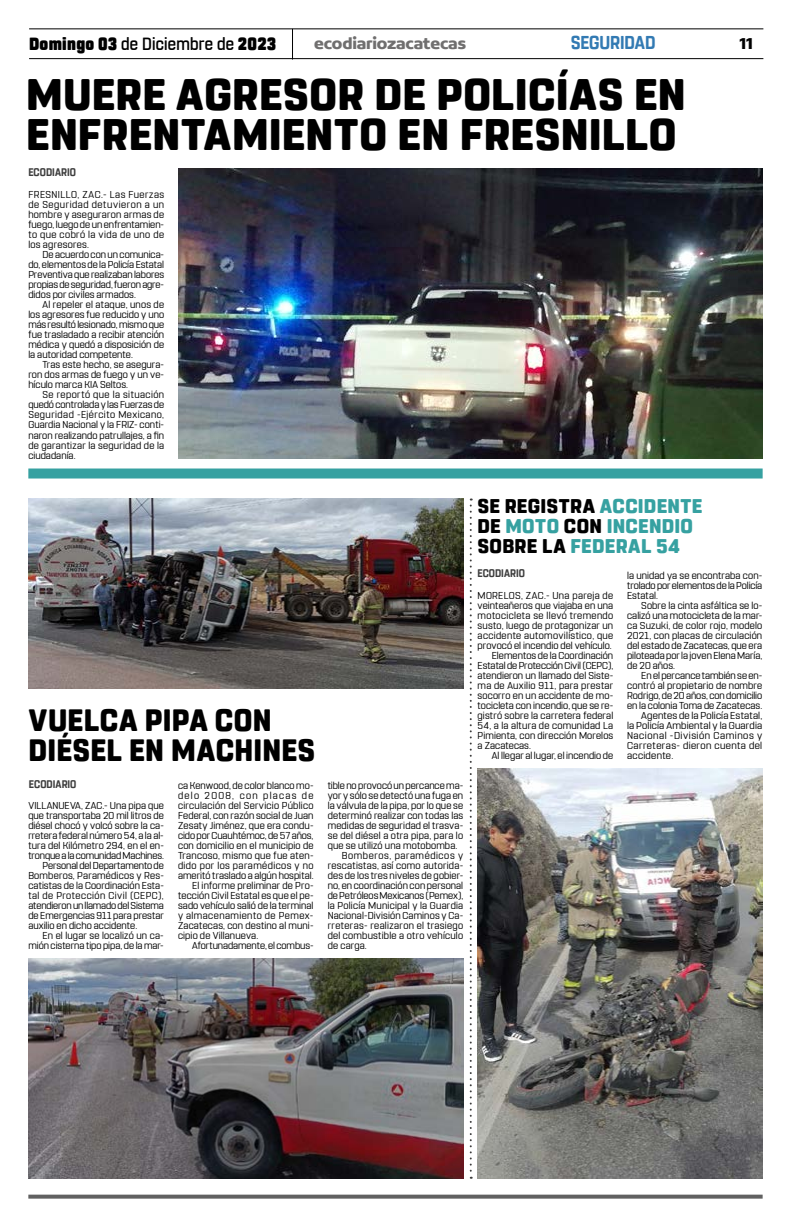
<style>
.page{position:relative;width:791px;height:1225px;background:#fff}
.page>*{position:absolute;margin:0;border:0;box-sizing:border-box;transform-origin:0 0}
.t1{font:800 44px/40px "Rohn Rounded";letter-spacing:.01em;color:#000}
.t2{font:800 30.8px/30px "Rohn Rounded";letter-spacing:.01em;color:#000;scale:.96 1}
.t3{font:800 19.8px/20px "Rohn Rounded";letter-spacing:.02em;color:#36a1a1}
.t4{font:700 18.6px "Rohn Rounded";letter-spacing:-.01em;color:#327ab3;scale:.91 1}
.t5{font:900 17.6px "Rohn Rounded";letter-spacing:.015em;color:#000;scale:.91 1}
.t6{font:700 16.9px "Concord";letter-spacing:-.01em;color:#706f6f}
.t7{font:700 16.9px "Concord";color:#000}
.t8{font:700 11px "Rohn Rounded";letter-spacing:.005em;color:#3d3d3d;scale:.91 1}
.t9{font:10px/10px "Rohn Rounded";letter-spacing:.01em;color:#000;text-align:justify}
.t10{font:10px "Rohn Rounded";letter-spacing:.035em;color:#000}
.t11{font:10px "Rohn Rounded";letter-spacing:-.015em;color:#000}
.t12{font:10px "Rohn Rounded";letter-spacing:.03em;color:#000}
.t13{font:10px "Rohn Rounded";letter-spacing:.045em;color:#000}
.t14{font:10px "Rohn Rounded";letter-spacing:-.01em;color:#000}
.t15{font:10px "Rohn Rounded";letter-spacing:.04em;color:#000}
.t16{font:10px "Rohn Rounded";letter-spacing:.05em;color:#000}
.t17{font:10px "Rohn Rounded";letter-spacing:.06em;color:#000}
.t18{font:10px "Rohn Rounded";letter-spacing:.125em;color:#000}
.s1{font-weight:500}
.s2{color:#000}
</style>
<div class="page">
<svg style="left:28px;top:1194px;width:735px;height:4px;background:#7a7a7a"></svg>
<hr style="left:29px;top:28px;width:734px;height:1px;background:#000">
<hr style="left:29px;top:58px;width:734px;height:1px;background:#000">
<hr style="left:292px;top:29px;width:1px;height:31px;background:#000">
<div style="left:28px;top:468px;width:735px;height:10px;background:#36a1a1"></div>
<svg style="left:470px;top:498px;width:2px;height:680px"></svg>
<img style="left:178px;top:168px;width:585px;height:290px">
<img style="left:28px;top:498px;width:435px;height:190px">
<img style="left:28px;top:958px;width:435px;height:220px">
<img style="left:477px;top:768px;width:285px;height:410px">
<h3 class="t5" style="left:29px;top:33px;width:273px">Domingo 03 <span class="s1">de Diciembre de</span> 2023</h3>
<h3 class="t6" style="left:314px;top:33px;width:153px">ecodiariozacatecas</h3>
<h3 class="t4" style="left:571px;top:32px;width:95px">SEGURIDAD</h3>
<h3 class="t7" style="left:739px;top:33px;width:15px">11</h3>
<h1 class="t1" style="left:26px;top:75px;width:661px">MUERE AGRESOR DE POLICÍAS EN<br>ENFRENTAMIENTO EN FRESNILLO</h1>
<p class="t8" style="left:28px;top:166px;width:54px">ECODIARIO</p>
<p class="t9" style="left:28px;top:190px;width:137px">FRESNILLO, ZAC.- Las Fuerzas de Seguridad detuvieron a un hombre y aseguraron armas de fuego, luego de un enfrentamien&shy;to que cobró la vida de uno de los agresores.</p>
<p class="t9" style="left:28px;top:250px;width:137px;text-indent:14px">De acuerdo con un comunica&shy;do, elementos de la Policía Estatal Preventiva que realizaban labores propias de seguridad, fueron agre&shy;didos por civiles armados.</p>
<p class="t9" style="left:28px;top:300px;width:137px;text-indent:14px">Al repeler el ataque, unos de los agresores fue reducido y uno más resultó lesionado, mismo que fue trasladado a recibir atención médica y quedó a disposición de la autoridad competente.</p>
<p class="t9" style="left:28px;top:360px;width:137px;text-indent:14px">Tras este hecho, se asegura&shy;ron dos armas de fuego y un ve&shy;hículo marca KIA Seltos.</p>
<p class="t9" style="left:28px;top:390px;width:137px;text-indent:14px">Se reportó que la situación quedó controlada y las Fuerzas de Seguridad -Ejército Mexicano, Guardia Nacional y la FRIZ- conti&shy;naron realizando patrullajes, a fin de garantizar la seguridad de la ciudadanía.</p>
<h2 class="t2" style="left:29px;top:705px;width:300px">VUELCA PIPA CON<br>DIÉSEL EN MACHINES</h2>
<p class="t8" style="left:29px;top:778px;width:54px">ECODIARIO</p>
<p class="t9" style="left:178px;top:780px;width:137px">ca Kenwood, de color blanco mo-</p>
<p class="t18" style="left:178px;top:789px;width:137px">delo 2008, con placas de</p>
<p class="t9" style="left:178px;top:800px;width:137px">circulación del Servicio Público</p>
<p class="t9" style="left:178px;top:810px;width:137px">Federal, con razón social de Juan</p>
<p class="t9" style="left:178px;top:820px;width:137px">Zesaty Jiménez, que era condu-</p>
<p class="t9" style="left:178px;top:830px;width:137px">cido por Cuauhtémoc, de 57 años,</p>
<p class="t9" style="left:178px;top:840px;width:137px">con domicilio en el municipio de</p>
<p class="t9" style="left:178px;top:850px;width:137px">Trancoso, mismo que fue aten-</p>
<p class="t13" style="left:178px;top:859px;width:137px">dido por los paramédicos y no</p>
<p class="t9" style="left:178px;top:870px;width:137px">ameritó traslado a algún hospital.</p>
<p class="t9" style="left:192px;top:880px;width:123px">El informe preliminar de Pro-</p>
<p class="t9" style="left:178px;top:890px;width:137px">tección Civil Estatal es que el pe-</p>
<p class="t9" style="left:178px;top:900px;width:137px">sado vehículo salió de la terminal</p>
<p class="t15" style="left:178px;top:909px;width:137px">y almacenamiento de Pemex-</p>
<p class="t9" style="left:178px;top:920px;width:137px">Zacatecas, con destino al muni-</p>
<p class="t9" style="left:178px;top:930px;width:82px">cipio de Villanueva.</p>
<p class="t14" style="left:192px;top:939px;width:123px">Afortunadamente, el combus-</p>
<p class="t9" style="left:28px;top:800px;width:137px">VILLANUEVA, ZAC.- Una pipa que</p>
<p class="t9" style="left:28px;top:810px;width:137px">que transportaba 20 mil litros de</p>
<p class="t9" style="left:28px;top:820px;width:137px">diésel chocó y volcó sobre la ca-</p>
<p class="t9" style="left:28px;top:830px;width:137px">rretera federal número 54, a la al-</p>
<p class="t9" style="left:28px;top:840px;width:137px">tura del Kilómetro 294, en el en-</p>
<p class="t11" style="left:28px;top:849px;width:137px">tronque a la comunidad Machines.</p>
<p class="t14" style="left:43px;top:859px;width:123px">Personal del Departamento de</p>
<p class="t9" style="left:28px;top:870px;width:137px">Bomberos, Paramédicos y Res-</p>
<p class="t9" style="left:28px;top:880px;width:137px">catistas de la Coordinación Esta-</p>
<p class="t13" style="left:28px;top:889px;width:137px">tal de Protección Civil (CEPC),</p>
<p class="t11" style="left:28px;top:899px;width:137px">atendieron un llamado del Sistema</p>
<p class="t9" style="left:28px;top:910px;width:137px">de Emergencias 911 para prestar</p>
<p class="t9" style="left:28px;top:920px;width:110px">auxilio en dicho accidente.</p>
<p class="t9" style="left:43px;top:930px;width:123px">En el lugar se localizó un ca-</p>
<p class="t9" style="left:28px;top:940px;width:137px">mión cisterna tipo pipa, de la mar-</p>
<p class="t9" style="left:328px;top:780px;width:137px">tible no provocó un percance ma-</p>
<p class="t9" style="left:328px;top:790px;width:137px">yor y sólo se detectó una fuga en</p>
<p class="t9" style="left:328px;top:800px;width:137px">la válvula de la pipa, por lo que se</p>
<p class="t9" style="left:328px;top:810px;width:137px">determinó realizar con todas las</p>
<p class="t9" style="left:328px;top:820px;width:137px">medidas de seguridad el trasva-</p>
<p class="t9" style="left:328px;top:830px;width:137px">se del diésel a otra pipa, para lo</p>
<p class="t9" style="left:328px;top:840px;width:131px">que se utilizó una motobomba.</p>
<p class="t17" style="left:342px;top:849px;width:123px">Bomberos, paramédicos y</p>
<p class="t9" style="left:328px;top:860px;width:137px">rescatistas, así como autorida-</p>
<p class="t9" style="left:328px;top:870px;width:137px">des de los tres niveles de gobier-</p>
<p class="t9" style="left:328px;top:880px;width:137px">no, en coordinación con personal</p>
<p class="t9" style="left:328px;top:890px;width:137px">de Petróleos Mexicanos (Pemex),</p>
<p class="t9" style="left:328px;top:900px;width:137px">la Policía Municipal y la Guardia</p>
<p class="t9" style="left:328px;top:910px;width:137px">Nacional-División Caminos y Ca-</p>
<p class="t10" style="left:328px;top:919px;width:137px">rreteras- realizaron el trasiego</p>
<p class="t9" style="left:328px;top:930px;width:137px">del combustible a otro vehículo</p>
<p class="t9" style="left:328px;top:940px;width:41px">de carga.</p>
<h3 class="t3" style="left:477px;top:496px;width:226px"><span class="s2">SE REGISTRA</span> ACCIDENTE<br><span class="s2">DE</span> MOTO <span class="s2">CON</span> INCENDIO<br><span class="s2">SOBRE LA</span> FEDERAL 54</h3>
<p class="t9" style="left:627px;top:570px;width:137px">la unidad ya se encontraba con&shy;trolado por elementos de la Policía Estatal.</p>
<p class="t9" style="left:627px;top:600px;width:137px;text-indent:14px">Sobre la cinta asfáltica se lo&shy;calizó una motocicleta de la mar&shy;ca Suzuki, de color rojo, modelo 2021, con placas de circulación del estado de Zacatecas, que era piloteada por la joven Elena María, de 20 años.</p>
<p class="t9" style="left:641px;top:670px;width:122px">En el percance también se en-</p>
<p class="t9" style="left:627px;top:680px;width:137px">contró al propietario de nombre</p>
<p class="t9" style="left:627px;top:690px;width:137px">Rodrigo, de 20 años, con domicilio</p>
<p class="t9" style="left:627px;top:700px;width:137px">en la colonia Toma de Zacatecas.</p>
<p class="t9" style="left:641px;top:710px;width:122px">Agentes de la Policía Estatal,</p>
<p class="t9" style="left:627px;top:720px;width:137px">la Policía Ambiental y la Guardia</p>
<p class="t16" style="left:627px;top:729px;width:137px">Nacional -División Caminos y</p>
<p class="t15" style="left:627px;top:739px;width:137px">Carreteras- dieron cuenta del</p>
<p class="t9" style="left:627px;top:750px;width:48px">accidente.</p>
<p class="t8" style="left:477px;top:566px;width:54px">ECODIARIO</p>
<p class="t10" style="left:478px;top:589px;width:137px">MORELOS, ZAC.- Una pareja de</p>
<p class="t9" style="left:478px;top:600px;width:137px">veinteañeros que viajaba en una</p>
<p class="t10" style="left:478px;top:609px;width:137px">motocicleta se llevó tremendo</p>
<p class="t9" style="left:478px;top:620px;width:137px">susto, luego de protagonizar un</p>
<p class="t12" style="left:478px;top:629px;width:137px">accidente automovilístico, que</p>
<p class="t9" style="left:478px;top:640px;width:136px">provocó el incendio del vehículo.</p>
<p class="t9" style="left:492px;top:650px;width:123px">Elementos de la Coordinación</p>
<p class="t9" style="left:478px;top:660px;width:137px">Estatal de Protección Civil (CEPC),</p>
<p class="t9" style="left:478px;top:670px;width:137px">atendieron un llamado del Siste-</p>
<p class="t12" style="left:478px;top:679px;width:137px">ma de Auxilio 911, para prestar</p>
<p class="t9" style="left:478px;top:690px;width:137px">socorro en un accidente de mo-</p>
<p class="t9" style="left:478px;top:700px;width:137px">tocicleta con incendio, que se re-</p>
<p class="t9" style="left:478px;top:710px;width:137px">gistró sobre la carretera federal</p>
<p class="t9" style="left:478px;top:720px;width:137px">54, a la altura de comunidad La</p>
<p class="t9" style="left:478px;top:730px;width:137px">Pimienta, con dirección Morelos</p>
<p class="t9" style="left:478px;top:740px;width:55px">a Zacatecas.</p>
<p class="t9" style="left:492px;top:750px;width:123px">Al llegar al lugar, el incendio de</p>
</div>
